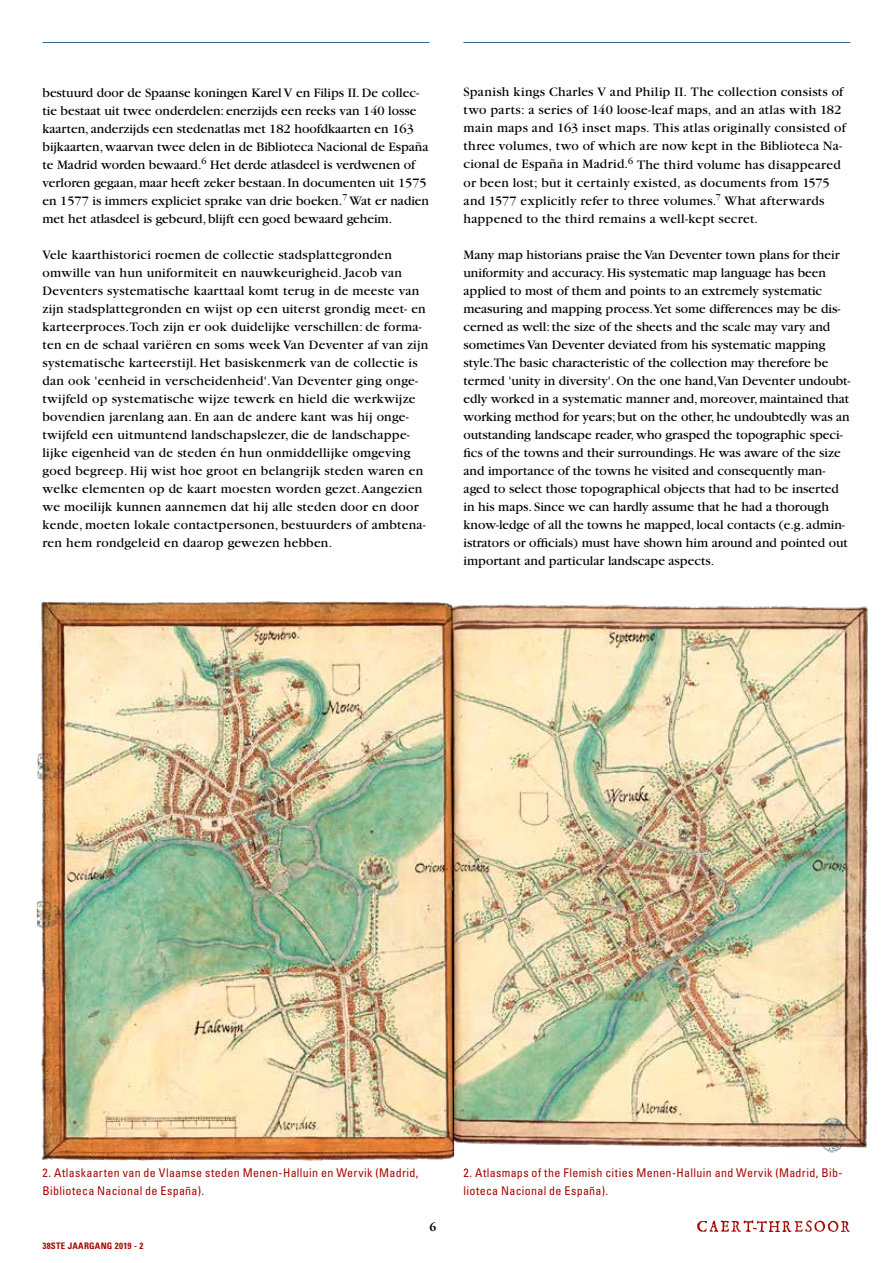
<style>
.page{position:relative;width:893px;height:1263px;background:#fff}
.page>*{position:absolute;margin:0;border:0;box-sizing:border-box;transform-origin:0 0}
.t1{font:13.5px/18px "Garamond";color:#000}
.t2{font:13.5px/18px "Garamond";letter-spacing:.02em;color:#000}
.t3{font:condensed 12px/18px "Univers";letter-spacing:.025em;color:#a40600}
.t4{font:700 12px "Garamond";color:#000}
.t5{font:700 condensed 9px "Univers";letter-spacing:.025em;color:#a40600}
</style>
<div class="page">
<hr style="left:43px;top:42px;width:386px;height:1px;background:#2f6399">
<hr style="left:463px;top:42px;width:387px;height:1px;background:#2f6399">
<img style="left:697px;top:1220px;width:153px;height:12px">
<img style="left:36px;top:601px;width:832px;height:559px">
<p class="t1" style="left:43px;top:83px;width:388px">bestuurd door de Spaanse koningen Karel V en Filips II. De collec&shy;tie bestaat uit twee onderdelen: enerzijds een reeks van 140 losse kaarten, anderzijds een stedenatlas met 182 hoofdkaarten en 163 bijkaarten, waarvan twee delen in de Biblioteca Nacional de España te Madrid worden bewaard.<sup>6</sup> Het derde atlasdeel is verdwenen of verloren gegaan, maar heeft zeker bestaan. In documenten uit 1575 en 1577 is immers expliciet sprake van drie boeken.<sup>7</sup> Wat er nadien met het atlasdeel is gebeurd, blijft een goed bewaard geheim.</p>
<p class="t2" style="left:43px;top:245px;width:387px">Vele kaarthistorici roemen de collectie stadsplattegronden omwille van hun uniformiteit en nauwkeurigheid. Jacob van Deventers systematische kaarttaal komt terug in de meeste van zijn stadsplattegronden en wijst op een uiterst grondig meet- en karteerproces. Toch zijn er ook duidelijke verschillen: de forma&shy;ten en de schaal variëren en soms week Van Deventer af van zijn systematische karteerstijl. Het basiskenmerk van de collectie is dan ook 'eenheid in verscheidenheid'. Van Deventer ging onge&shy;twijfeld op systematische wijze tewerk en hield die werkwijze bovendien jarenlang aan. En aan de andere kant was hij onge&shy;twijfeld een uitmuntend landschapslezer, die de landschappe&shy;lijke eigenheid van de steden én hun onmiddellijke omgeving goed begreep. Hij wist hoe groot en belangrijk steden waren en welke elementen op de kaart moesten worden gezet. Aangezien we moeilijk kunnen aannemen dat hij alle steden door en door kende, moeten lokale contactpersonen, bestuurders of ambtena&shy;ren hem rondgeleid en daarop gewezen hebben.</p>
<p class="t2" style="left:463px;top:83px;width:384px">Spanish kings Charles V and Philip II. The collection consists of two parts: a series of 140 loose-leaf maps, and an atlas with 182 main maps and 163 inset maps. This atlas originally consisted of three volumes, two of which are now kept in the Biblioteca Na&shy;cional de España in Madrid.<sup>6</sup> The third volume has disappeared or been lost; but it certainly existed, as documents from 1575 and 1577 explicitly refer to three volumes.<sup>7</sup> What afterwards happened to the third remains a well-kept secret.</p>
<p class="t1" style="left:463px;top:245px;width:388px">Many map historians praise the Van Deventer town plans for their uniformity and accuracy. His systematic map language has been applied to most of them and points to an extremely systematic measuring and mapping process.Yet some differences may be dis&shy;cerned as well: the size of the sheets and the scale may vary and sometimes Van Deventer deviated from his systematic mapping style.The basic characteristic of the collection may therefore be termed 'unity in diversity'. On the one hand,Van Deventer undoubt&shy;edly worked in a systematic manner and, moreover, maintained that working method for years; but on the other, he undoubtedly was an outstanding landscape reader, who grasped the topographic speci&shy;fics of the towns and their surroundings. He was aware of the size and importance of the towns he visited and consequently man&shy;aged to select those topographical objects that had to be inserted in his maps. Since we can hardly assume that he had a thorough know-ledge of all the towns he mapped, local contacts (e.g. admin&shy;istrators or officials) must have shown him around and pointed out important and particular landscape aspects.</p>
<p class="t3" style="left:43px;top:1163px;width:378px">2. Atlaskaarten van de Vlaamse steden Menen-Halluin en Wervik (Madrid,<br>Biblioteca Nacional de España).</p>
<p class="t3" style="left:463px;top:1163px;width:381px">2. Atlasmaps of the Flemish cities Menen-Halluin and Wervik (Madrid, Bib&shy;lioteca Nacional de España).</p>
<p class="t5" style="left:43px;top:1240px;width:102px">38STE JAARGANG 2019 - 2</p>
<p class="t4" style="left:429px;top:1220px;width:8px">6</p>
</div>
